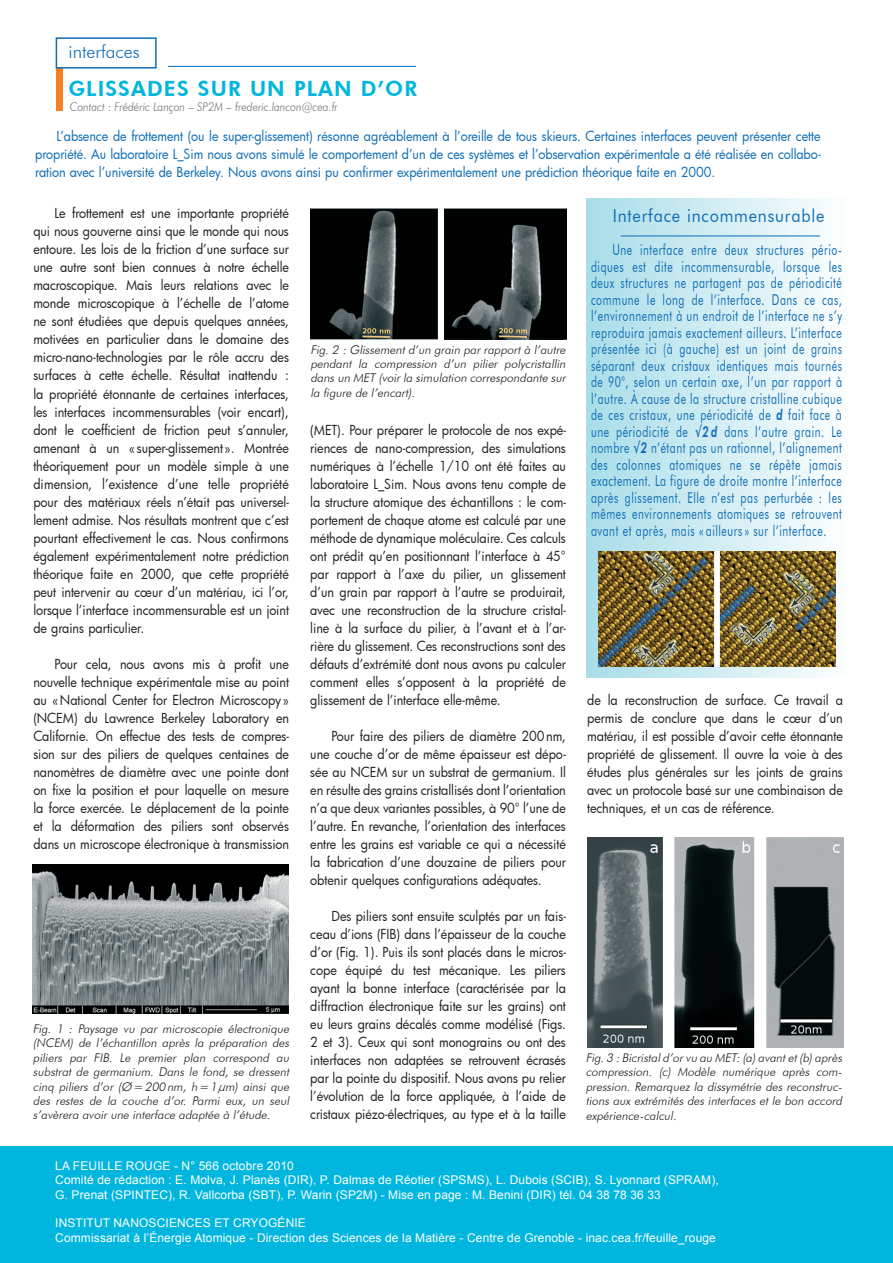
<style>
.page{position:relative;width:893px;height:1263px;background:#fff}
.page>*{position:absolute;margin:0;border:0;box-sizing:border-box;transform-origin:0 0}
.t1{font:800 21px "Futura BT";letter-spacing:.05em;color:#00b6de}
.t2{font:18px "Futura BT";letter-spacing:.05em;color:#0d6cb6;scale:.9 1}
.t3{font:300 18px "Futura BT";color:#0d6cb6}
.t4{font:15px/16.5px "Futura BT";letter-spacing:.05em;color:#0d6cb6;text-align:justify;scale:.7 1}
.t5{font:13.5px/18px "Futura";letter-spacing:-.005em;color:#231f20;text-align:justify;scale:.93 1}
.t6{font:13.5px/18px "Futura";letter-spacing:-.005em;color:#0d6cb6;text-align:justify;scale:.93 1}
.t7{font:italic 300 12px/14.4px "Futura BT";color:#231f20;text-align:justify}
.t8{font:12px/14.4px "Arial";letter-spacing:.01em;color:#fff}
.t9{font:italic 300 12px "Futura BT";color:#6c6d70;scale:.9 1}
.s1{font-weight:800;font-style:italic}
</style>
<div class="page">
<div style="left:0;top:1146px;width:893px;height:117px;background:#00b6de"></div>
<hr style="left:168px;top:66px;width:248px;height:1px;background:#0d6cb6">
<div style="left:56px;top:68px;width:6px;height:43px;background:#f48026"></div>
<div style="left:56px;top:37px;width:101px;height:32px;border:2px solid #0d6cb6"></div>
<div style="left:587px;top:199px;width:263px;height:479px;background:linear-gradient(to right,#a8dce8,#fdfefe)"></div>
<hr style="left:621px;top:236px;width:199px;height:1px;background:#0d6cb6">
<img style="left:33px;top:865px;width:255px;height:148px">
<img style="left:310px;top:208px;width:257px;height:132px">
<img style="left:588px;top:837px;width:255px;height:210px">
<img style="left:599px;top:551px;width:237px;height:116px">
<h2 class="t3" style="left:69px;top:40px;width:73px">interfaces</h2>
<h1 class="t1" style="left:68px;top:76px;width:15px">GLISSADES</h1>
<h1 class="t1" style="left:198px;top:76px;width:15px">SUR</h1>
<h1 class="t1" style="left:250px;top:76px;width:169px">UN PLAN D’OR</h1>
<p class="t6" style="left:35px;top:127px;width:846px;text-indent:21px">L’absence de frottement (ou le super-glissement) résonne agréablement à l’oreille de tous skieurs. Certaines interfaces peuvent présenter cette propriété. Au laboratoire L_Sim nous avons simulé le comportement d’un de ces systèmes et l’observation expérimentale a été réalisée en collabo&shy;ration avec l’université de Berkeley. Nous avons ainsi pu confirmer expérimentalement une prédiction théorique faite en 2000.</p>
<h2 class="t2" style="left:613px;top:205px;width:237px">Interface incommensurable</h2>
<p class="t4" style="left:591px;top:241px;width:360px;text-indent:21px">Une interface entre deux structures pério&shy;diques est dite incommensurable, lorsque les deux structures ne partagent pas de périodicité commune le long de l’interface. Dans ce cas, l’environnement à un endroit de l’interface ne s’y reproduira jamais exactement ailleurs. L’interface présentée ici (à gauche) est un joint de grains séparant deux cristaux identiques mais tournés de 90°, selon un certain axe, l’un par rapport à l’autre. À cause de la structure cristalline cubique de ces cristaux, une périodicité de <span class="s1">d</span> fait face à une périodicité de <span class="s1">√2 d</span> dans l’autre grain. Le nombre <span class="s1">√2</span> n’étant pas un rationnel, l’alignement des colonnes atomiques ne se répète jamais exactement. La figure de droite montre l’interface après glissement. Elle n’est pas perturbée : les mêmes environnements atomiques se retrouvent avant et après, mais « ailleurs » sur l’interface.</p>
<p class="t9" style="left:70px;top:99px;width:299px">Contact : Frédéric Lançon – SP2M – frederic.lancon@cea.fr</p>
<p class="t5" style="left:33px;top:204px;width:276px;text-indent:21px">Le frottement est une importante propriété qui nous gouverne ainsi que le monde qui nous entoure. Les lois de la friction d’une surface sur une autre sont bien connues à notre échelle macroscopique. Mais leurs relations avec le monde microscopique à l’échelle de l’atome ne sont étudiées que depuis quelques années, motivées en particulier dans le domaine des micro-nano-technologies par le rôle accru des surfaces à cette échelle. Résultat inattendu : la propriété étonnante de certaines interfaces, les interfaces incommensurables (voir encart), dont le coefficient de friction peut s’annuler, amenant à un «super-glissement». Montrée théoriquement pour un modèle simple à une dimension, l’existence d’une telle propriété pour des matériaux réels n’était pas universel&shy;lement admise. Nos résultats montrent que c’est pourtant effectivement le cas. Nous confirmons également expérimentalement notre prédiction théorique faite en 2000, que cette propriété peut intervenir au cœur d’un matériau, ici l’or, lorsque l’interface incommensurable est un joint de grains particulier.</p>
<p class="t5" style="left:33px;top:654px;width:276px;text-indent:21px">Pour cela, nous avons mis à profit une nouvelle technique expérimentale mise au point au «National Center for Electron Microscopy» (NCEM) du Lawrence Berkeley Laboratory en Californie. On effectue des tests de compres&shy;sion sur des piliers de quelques centaines de nanomètres de diamètre avec une pointe dont on fixe la position et pour laquelle on mesure la force exercée. Le déplacement de la pointe et la déformation des piliers sont observés dans un microscope électronique à transmission</p>
<p class="t7" style="left:310px;top:342px;width:259px">Fig. 2 : Glissement d’un grain par rapport à l’autre pendant la compression d’un pilier polycristallin dansun MET (voirla simulation correspondante sur la figure de l’encart).</p>
<p class="t5" style="left:310px;top:421px;width:276px">(MET). Pour préparer le protocole de nos expé&shy;riences de nano-compression, des simulations numériques à l’échelle 1/10 ont été faites au laboratoire L_Sim. Nous avons tenu compte de la structure atomique des échantillons : le com&shy;portement de chaque atome est calculé par une méthode de dynamique moléculaire. Ces calculs ont prédit qu’en positionnant l’interface à 45° par rapport à l’axe du pilier, un glissement d’un grain par rapport à l’autre se produirait, avec une reconstruction de la structure cristal&shy;line à la surface du pilier, à l’avant et à l’ar&shy;rière du glissement. Ces reconstructions sont des défauts d’extrémité dont nous avons pu calculer comment elles s’opposent à la propriété de glissement de l’interface elle-même.</p>
<p class="t5" style="left:310px;top:727px;width:276px;text-indent:21px">Pour faire des piliers de diamètre 200nm, une couche d’or de même épaisseur est dépo&shy;sée au NCEM sur un substrat de germanium. Il en résulte des grains cristallisés dont l’orientation n’a que deux variantes possibles, à 90° l’une de l’autre. En revanche, l’orientation des interfaces entre les grains est variable ce qui a nécessité la fabrication d’une douzaine de piliers pour obtenir quelques configurations adéquates.</p>
<p class="t5" style="left:310px;top:907px;width:276px;text-indent:21px">Des piliers sont ensuite sculptés par un fais&shy;ceau d’ions (FIB) dans l’épaisseur de la couche d’or (Fig. 1). Puis ils sont placés dans le micros&shy;cope équipé du test mécanique. Les piliers ayant la bonne interface (caractérisée par la diffraction électronique faite sur les grains) ont eu leurs grains décalés comme modélisé (Figs.<br>2 et 3). Ceux qui sont monograins ou ont des interfaces non adaptées se retrouvent écrasés par la pointe du dispositif. Nous avons pu relier l’évolution de la force appliquée, à l’aide de cristaux piézo-électriques, au type et à la taille</p>
<p class="t5" style="left:587px;top:691px;width:276px">de la reconstruction de surface. Ce travail a permis de conclure que dans le cœur d’un matériau, il est possible d’avoir cette étonnante propriété de glissement. Il ouvre la voie à des études plus générales sur les joints de grains avec un protocole basé sur une combinaison de techniques, et un cas de référence.</p>
<p class="t7" style="left:33px;top:1021px;width:260px">Fig. 1 : Paysage vu par microscopie électronique (NCEM) de l’échantillon après la préparation des piliers par FIB. Le premier plan correspond au substrat de germanium. Dans le fond, se dressent cinq piliers d’or (Ø=200nm, h=1µm) ainsi que des restes de la couche d’or. Parmi eux, un seul s’avèrera avoir une interface adaptée à l’étude.</p>
<p class="t7" style="left:586px;top:1050px;width:260px">Fig.3 :Bicristald’orvu au MET:(a)avantet(b)après compression. (c) Modèle numérique après com&shy;pression. Remarquez la dissymétrie des reconstruc&shy;tions aux extrémités des interfaces et le bon accord expérience-calcul.</p>
<p class="t8" style="left:55px;top:1158px;width:665px">LA FEUILLE ROUGE - N° 566 octobre 2010<br>Comité de rédaction : E. Molva, J. Planès (DIR), P. Dalmas de Réotier (SPSMS), L. Dubois (SCIB), S. Lyonnard (SPRAM),<br>G. Prenat (SPINTEC), R. Vallcorba (SBT), P. Warin (SP2M) - Mise en page : M. Benini (DIR) tél. 04 38 78 36 33</p>
<p class="t8" style="left:55px;top:1216px;width:12px">Institut</p>
<p class="t8" style="left:113px;top:1216px;width:18px">Nanosciences</p>
<p class="t8" style="left:55px;top:1216px;width:662px;text-indent:159px">et Cryogénie<br>Commissariat à l’Énergie Atomique - Direction des Sciences de la Matière - Centre de Grenoble - inac.cea.fr/feuille_rouge</p>
</div>
